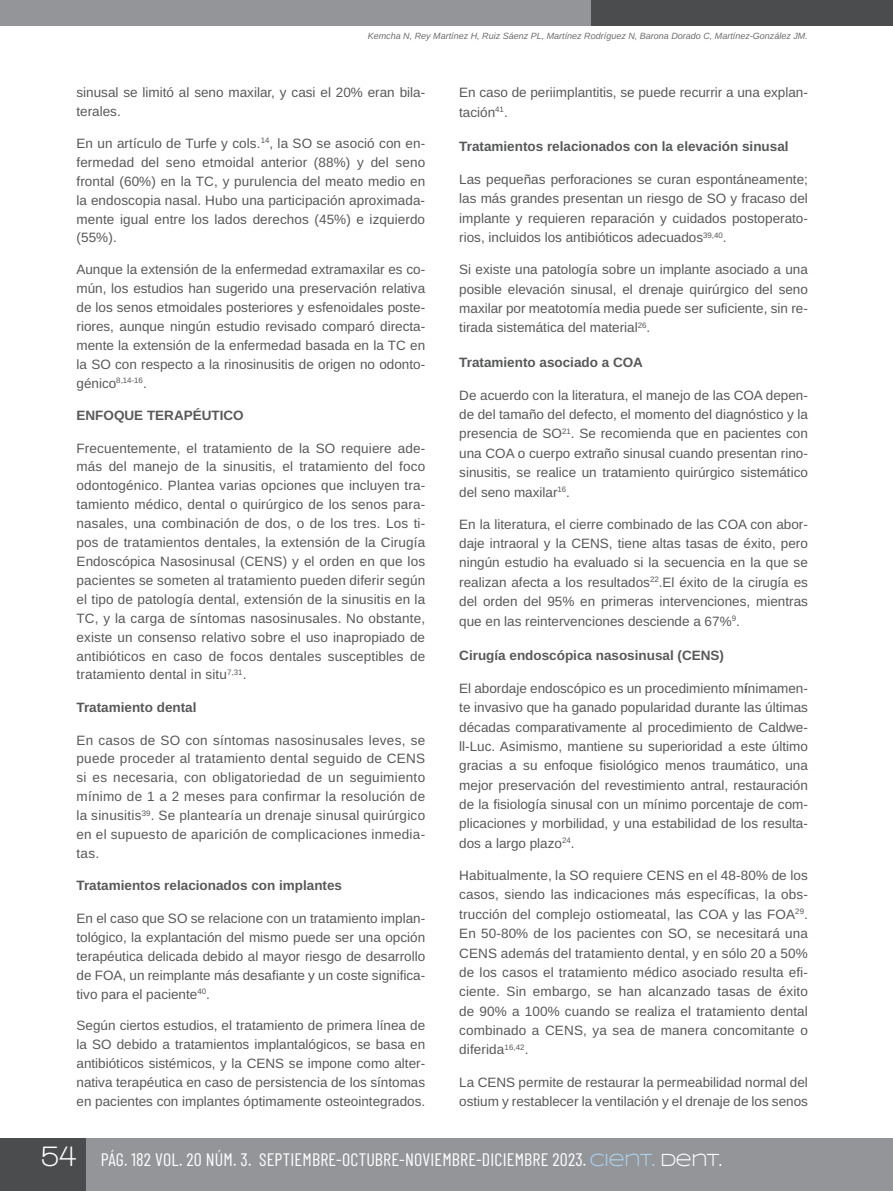
<style>
.page{position:relative;width:893px;height:1191px;background:#fff}
.page>*{position:absolute;margin:0;border:0;box-sizing:border-box;transform-origin:0 0}
.t1{font:18px "Barlow Condensed";letter-spacing:.01em;color:#fff}
.t2{font:13.5px/18.9px "Arimo";color:#57585a;text-align:justify}
.t3{font:700 13.5px "Arimo";color:#57585a}
.t4{font:italic 9px "Arimo";color:#6c6d70}
.s1{font-weight:700}
.s2{font-family:"Walkway";font-weight:700;font-size:30px}
.s3{font-family:"Syncopate";color:#add2ed}
.s4{font-family:"Syncopate"}
</style>
<div class="page">
<div style="left:0;top:1138px;width:893px;height:53px;background:#939598"></div>
<div style="left:0;top:1138px;width:85px;height:53px;background:#4b4c4d"></div>
<div style="left:0;top:0;width:893px;height:25px;background:#939598"></div>
<div style="left:591px;top:0;width:302px;height:25px;background:#4b4c4d"></div>
<p class="t4" style="left:368px;top:29px;width:442px">Kemcha N, Rey Martínez H, Ruiz Sáenz PL, Martínez Rodríguez N, Barona Dorado C, Martínez-González JM.</p>
<p class="t2" style="left:77px;top:83px;width:350px">sinusal se limitó al seno maxilar, y casi el 20% eran bila&shy;terales.</p>
<p class="t2" style="left:77px;top:134px;width:350px">En un artículo de Turfe y cols.<sup>14</sup>, la SO se asoció con en&shy;fermedad del seno etmoidal anterior (88%) y del seno frontal (60%) en la TC, y purulencia del meato medio en la endoscopia nasal. Hubo una participación aproximada&shy;mente igual entre los lados derechos (45%) e izquierdo (55%).</p>
<p class="t2" style="left:77px;top:260px;width:350px">Aunque la extensión de la enfermedad extramaxilar es co&shy;mún, los estudios han sugerido una preservación relativa de los senos etmoidales posteriores y esfenoidales poste&shy;riores, aunque ningún estudio revisado comparó directa&shy;mente la extensión de la enfermedad basada en la TC en la SO con respecto a la rinosinusitis de origen no odonto&shy;génico<sup>8,14-16</sup>.</p>
<p class="t3" style="left:77px;top:406px;width:169px">ENFOQUE TERAPÉUTICO</p>
<p class="t2" style="left:77px;top:439px;width:350px">Frecuentemente, el tratamiento de la SO requiere ade&shy;más del manejo de la sinusitis, el tratamiento del foco odontogénico. Plantea varias opciones que incluyen tra&shy;tamiento médico, dental o quirúrgico de los senos para&shy;nasales, una combinación de dos, o de los tres. Los ti&shy;pos de tratamientos dentales, la extensión de la Cirugía Endoscópica Nasosinusal (CENS) y el orden en que los pacientes se someten al tratamiento pueden diferir según el tipo de patología dental, extensión de la sinusitis en la TC, y la carga de síntomas nasosinusales. No obstante, existe un consenso relativo sobre el uso inapropiado de antibióticos en caso de focos dentales susceptibles de tratamiento dental in situ<sup>7,31</sup>.</p>
<p class="t3" style="left:77px;top:698px;width:122px">Tratamiento dental</p>
<p class="t2" style="left:77px;top:730px;width:350px">En casos de SO con síntomas nasosinusales leves, se puede proceder al tratamiento dental seguido de CENS si es necesaria, con obligatoriedad de un seguimiento mínimo de 1 a 2 meses para confirmar la resolución de la sinusitis<sup>39</sup>. Se plantearía un drenaje sinusal quirúrgico en el supuesto de aparición de complicaciones inmedia&shy;tas.</p>
<p class="t3" style="left:77px;top:876px;width:267px">Tratamientos relacionados con implantes</p>
<p class="t2" style="left:77px;top:909px;width:350px">En el caso que SO se relacione con un tratamiento implan&shy;tológico, la explantación del mismo puede ser una opción terapéutica delicada debido al mayor riesgo de desarrollo de FOA, un reimplante más desafiante y un coste significa&shy;tivo para el paciente<sup>40</sup>.</p>
<p class="t2" style="left:77px;top:1016px;width:350px">Según ciertos estudios, el tratamiento de primera línea de la SO debido a tratamientos implantalógicos, se basa en antibióticos sistémicos, y la CENS se impone como alter&shy;nativa terapéutica en caso de persistencia de los síntomas en pacientes con implantes óptimamente osteointegrados.</p>
<p class="t2" style="left:459px;top:83px;width:350px;line-height:19.4px">En caso de periimplantitis, se puede recurrir a una explan&shy;tación<sup>41</sup>.</p>
<p class="t3" style="left:459px;top:137px;width:331px">Tratamientos relacionados con la elevación sinusal</p>
<p class="t2" style="left:459px;top:170px;width:350px;line-height:19.4px">Las pequeñas perforaciones se curan espontáneamente; las más grandes presentan un riesgo de SO y fracaso del implante y requieren reparación y cuidados postoperato&shy;rios, incluidos los antibióticos adecuados<sup>39,40</sup>.</p>
<p class="t2" style="left:459px;top:260px;width:350px;line-height:19.4px">Si existe una patología sobre un implante asociado a una posible elevación sinusal, el drenaje quirúrgico del seno maxilar por meatotomía media puede ser suficiente, sin re&shy;tirada sistemática del material<sup>26</sup>.</p>
<p class="t3" style="left:459px;top:352px;width:185px">Tratamiento asociado a COA</p>
<p class="t2" style="left:459px;top:385px;width:350px;line-height:19.4px">De acuerdo con la literatura, el manejo de las COA depen&shy;de del tamaño del defecto, el momento del diagnóstico y la presencia de SO<sup>21</sup>. Se recomienda que en pacientes con una COA o cuerpo extraño sinusal cuando presentan rino&shy;sinusitis, se realice un tratamiento quirúrgico sistemático del seno maxilar<sup>16</sup>.</p>
<p class="t2" style="left:459px;top:514px;width:350px;line-height:19.4px">En la literatura, el cierre combinado de las COA con abor&shy;daje intraoral y la CENS, tiene altas tasas de éxito, pero ningún estudio ha evaluado si la secuencia en la que se realizan afecta a los resultados<sup>22</sup>.El éxito de la cirugía es del orden del 95% en primeras intervenciones, mientras que en las reintervenciones desciende a 67%<sup>9</sup>.</p>
<p class="t3" style="left:459px;top:645px;width:266px">Cirugía endoscópica nasosinusal (CENS)</p>
<p class="t2" style="left:459px;top:678px;width:350px;line-height:19.4px">El abordaje endoscópico es un procedimiento m<span class="s1">í</span>nimamen&shy;te invasivo que ha ganado popularidad durante las últimas décadas comparativamente al procedimiento de Caldwe&shy;ll-Luc. Asimismo, mantiene su superioridad a este último gracias a su enfoque fisiológico menos traumático, una mejor preservación del revestimiento antral, restauración de la fisiología sinusal con un mínimo porcentaje de com&shy;plicaciones y morbilidad, y una estabilidad de los resulta&shy;dos a largo plazo<sup>24</sup>.</p>
<p class="t2" style="left:459px;top:866px;width:350px;line-height:19.4px">Habitualmente, la SO requiere CENS en el 48-80% de los casos, siendo las indicaciones más específicas, la obs&shy;trucción del complejo ostiomeatal, las COA y las FOA<sup>29</sup>.<br>En 50-80% de los pacientes con SO, se necesitará una CENS además del tratamiento dental, y en sólo 20 a 50% de los casos el tratamiento médico asociado resulta efi&shy;ciente. Sin embargo, se han alcanzado tasas de éxito de 90% a 100% cuando se realiza el tratamiento dental combinado a CENS, ya sea de manera concomitante o diferida<sup>16,42</sup>.</p>
<p class="t2" style="left:459px;top:1072px;width:350px;line-height:19.4px">La CENS permite de restaurar la permeabilidad normal del ostium y restablecer la ventilación y el drenaje de los senos</p>
<h1 class="t1" style="left:41px;top:1146px;width:682px"><span class="s2">54</span> PÁG. 182 VOL. 20 NÚM. 3. SEPTIEMBRE-OCTUBRE-NOVIEMBRE-DICIEMBRE 2023. <span class="s3">CIENT.</span> <span class="s4">DENT.</span></h1>
</div>
